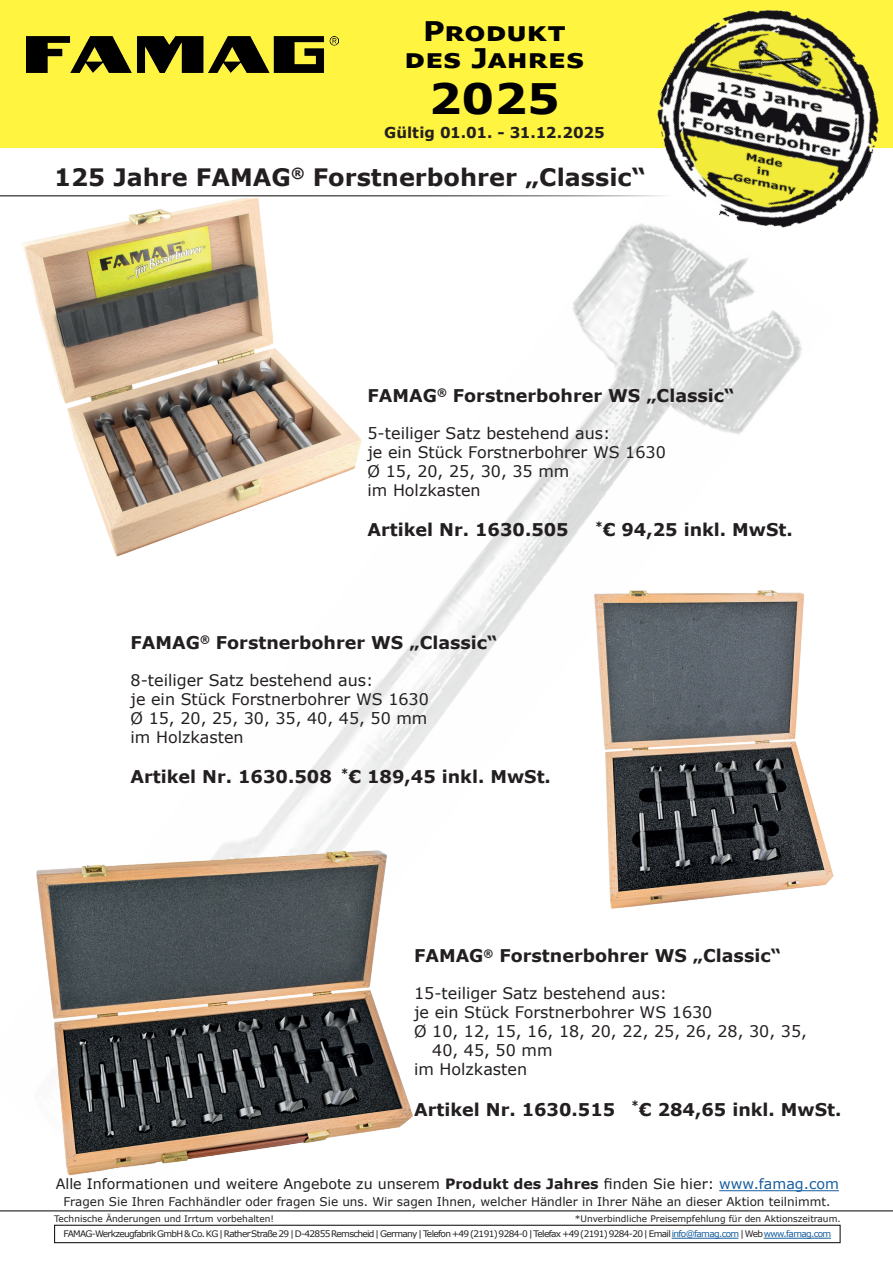
<style>
.page{position:relative;width:893px;height:1263px;background:#fff}
.page>*{position:absolute;margin:0;border:0;box-sizing:border-box;transform-origin:0 0}
.t1{font:700 42px "Verdana";color:#000;scale:1.1 1}
.t2{font:700 27px/27px "Verdana";letter-spacing:-.005em;color:#000;text-align:center;scale:1.1 1}
.t3{font:700 24px "Verdana";color:#231f20}
.t4{font:700 17.55px "Verdana";color:#231f20}
.t5{font:15.9px/19.2px "Verdana";color:#231f20}
.t6{font:700 15px "Verdana";color:#231f20}
.t7{font:14.25px "Verdana";color:#231f20}
.t8{font:12px "Verdana";color:#231f20}
.t9{font:9px "Verdana";letter-spacing:-.075em;color:#231f20}
.t10{font:9px "Verdana";color:#231f20}
.s1{font-weight:700}
.s2{color:#175d9e}
</style>
<div class="page">
<div style="left:0;top:0;width:893px;height:148px;background:#fff440"></div>
<hr style="left:0;top:1210px;width:893px;height:1px;background:#000">
<hr style="left:0;top:196px;width:892px;height:1px;background:#000">
<img style="left:624px;top:10px;width:263px;height:197px">
<img style="left:27px;top:37px;width:312px;height:36px">
<img style="left:263px;top:200px;width:572px;height:992px">
<img style="left:14px;top:195px;width:364px;height:372px">
<img style="left:572px;top:573px;width:263px;height:340px">
<img style="left:36px;top:830px;width:396px;height:355px">
<hr style="left:671px;top:1238px;width:67px;height:1px;background:#175d9e">
<hr style="left:764px;top:1238px;width:67px;height:1px;background:#175d9e">
<div style="left:54px;top:1225px;width:787px;height:18px;border:1px solid #231f20"></div>
<hr style="left:719px;top:1190px;width:120px;height:1px;background:#175d9e">
<h2 class="t2" style="left:405px;top:17px;width:165px">Produkt des Jahres</h2>
<h1 class="t1" style="left:429px;top:69px;width:121px">2025</h1>
<p class="t6" style="left:384px;top:122px;width:222px">Gültig 01.01. - 31.12.2025</p>
<h3 class="t3" style="left:54px;top:160px;width:593px">125 Jahre FAMAG<sup>®</sup> Forstnerbohrer „Classic“</h3>
<p class="t4" style="left:367px;top:383px;width:368px">FAMAG<sup>®</sup> Forstnerbohrer WS „Classic“</p>
<p class="t5" style="left:367px;top:423px;width:300px">5-teiliger Satz bestehend aus:<br>je ein Stück Forstnerbohrer WS 1630<br>Ø 15, 20, 25, 30, 35 mm<br>im Holzkasten</p>
<p class="t4" style="left:367px;top:517px;width:203px">Artikel Nr. 1630.505</p>
<p class="t4" style="left:595px;top:517px;width:199px"><sup>*</sup>€ 94,25 inkl. MwSt.</p>
<p class="t4" style="left:131px;top:630px;width:368px">FAMAG<sup>®</sup> Forstnerbohrer WS „Classic“</p>
<p class="t5" style="left:131px;top:670px;width:300px">8-teiliger Satz bestehend aus:<br>je ein Stück Forstnerbohrer WS 1630<br>Ø 15, 20, 25, 30, 35, 40, 45, 50 mm im Holzkasten</p>
<p class="t4" style="left:131px;top:764px;width:422px">Artikel Nr. 1630.508 <sup>*</sup>€ 189,45 inkl. MwSt.</p>
<p class="t4" style="left:414px;top:943px;width:368px">FAMAG<sup>®</sup> Forstnerbohrer WS „Classic“</p>
<p class="t5" style="left:414px;top:983px;width:254px">15-teiliger Satz bestehend aus:</p>
<p class="t5" style="left:414px;top:1002px;width:300px">je ein Stück Forstnerbohrer WS 1630</p>
<p class="t5" style="left:414px;top:1021px;width:394px">Ø 10, 12, 15, 16, 18, 20, 22, 25, 26, 28, 30, 35,</p>
<p class="t5" style="left:432px;top:1041px;width:122px">40, 45, 50 mm</p>
<p class="t5" style="left:414px;top:1060px;width:115px">im Holzkasten</p>
<p class="t4" style="left:414px;top:1097px;width:429px">Artikel Nr. 1630.515 <sup>*</sup>€ 284,65 inkl. MwSt.</p>
<p class="t7" style="left:56px;top:1174px;width:785px">Alle Informationen und weitere Angebote zu unserem <span class="s1">Produkt des Jahres</span> finden Sie hier: <span class="s2">www.famag.com</span></p>
<p class="t8" style="left:63px;top:1194px;width:768px">Fragen Sie Ihren Fachhändler oder fragen Sie uns. Wir sagen Ihnen, welcher Händler in Ihrer Nähe an dieser Aktion teilnimmt.</p>
<p class="t10" style="left:54px;top:1213px;width:222px">Technische Änderungen und Irrtum vorbehalten!</p>
<p class="t10" style="left:575px;top:1213px;width:267px">*Unverbindliche Preisempfehlung für den Aktionszeitraum.</p>
<p class="t9" style="left:64px;top:1228px;width:769px">FAMAG-Werkzeugfabrik GmbH &amp; Co. KG | Rather Straße 29 | D-42855 Remscheid | Germany | Telefon +49 (2191) 9284-0 | Telefax +49 (2191) 9284-20 | Email <span class="s2">info@famag.com</span> | Web <span class="s2">www.famag.com</span></p>
</div>
